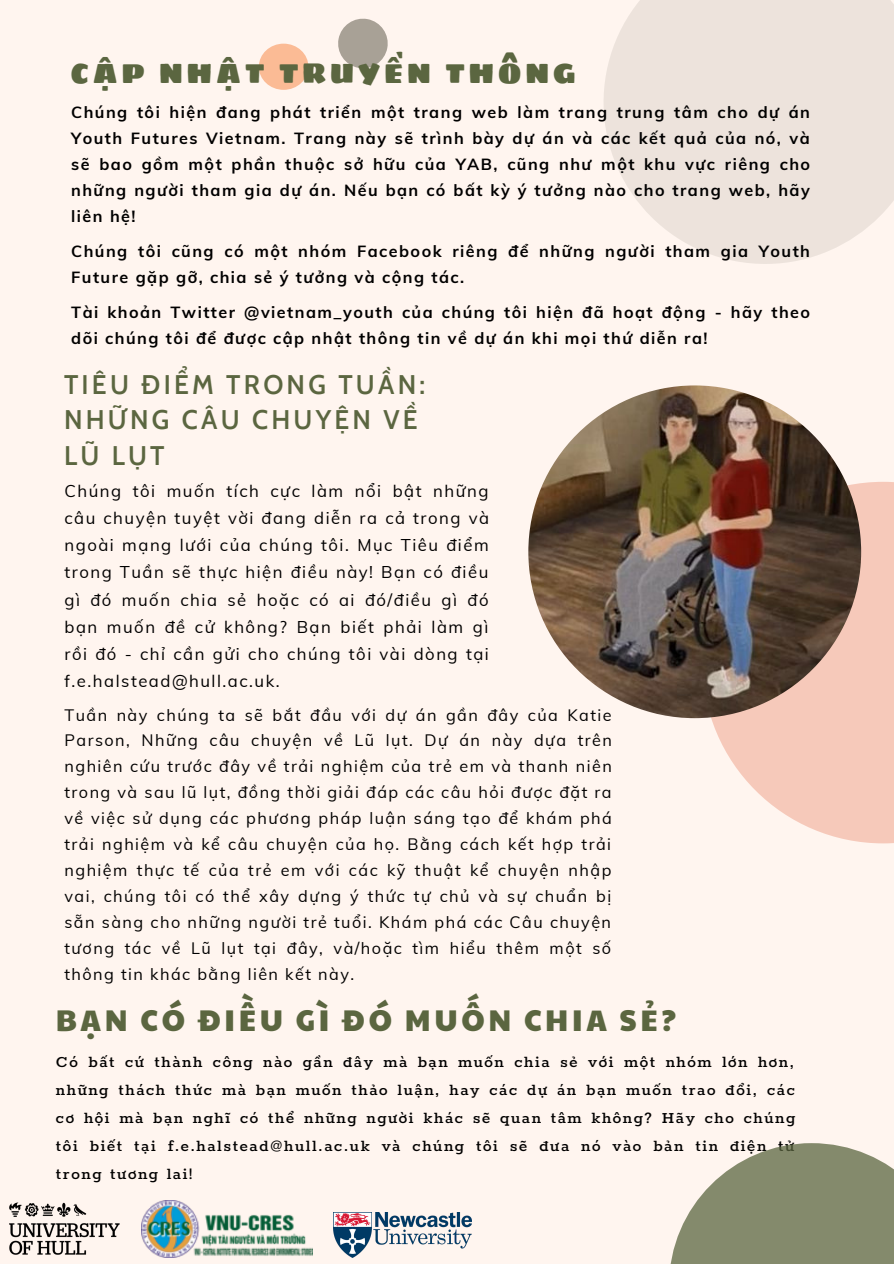
<style>
.page{position:relative;width:894px;height:1264px;background:#fff}
.page>*{position:absolute;margin:0;border:0;box-sizing:border-box;transform-origin:0 0}
.t1{font:29.25px "Paytone One";letter-spacing:.125em;color:#5b6640}
.t2{font:27.75px "Sigmar One";letter-spacing:.125em;color:#5b6640}
.t3{font:600 26.25px "Cabin";letter-spacing:.125em;color:#5b6640}
.t4{font:500 17.7px/28.2px "Rokkitt";letter-spacing:.09em;color:#000;text-align:justify}
.t5{font:16.65px/27px "Muli";letter-spacing:.09em;color:#000;text-align:justify}
.t6{font:16.2px/26px "Muli";letter-spacing:.09em;color:#000;text-align:justify}
.t7{font:700 16.2px/26px "Muli";letter-spacing:.09em;color:#000}
</style>
<div class="page">
<div style="left:0;top:0;width:893px;height:1263px;background:#fff5ef"></div>
<svg style="left:604px;top:0;width:289px;height:264px;fill:#ede3dc"></svg>
<svg style="left:707px;top:482px;width:186px;height:361px;fill:#f6c9ba"></svg>
<div style="left:259px;top:44px;width:49px;height:46px;background:#fbbb95;border-radius:50%"></div>
<svg style="left:338px;top:18px;width:50px;height:51px"></svg>
<img style="left:9px;top:1202px;width:111px;height:53px">
<img style="left:334px;top:1212px;width:137px;height:45px">
<img style="left:141px;top:1200px;width:171px;height:57px">
<svg style="left:671px;top:1143px;width:222px;height:120px"></svg>
<img style="left:528px;top:385px;width:332px;height:333px;border-radius:50%">
<p class="t2" style="left:70px;top:50px;width:507px">CẬP NHẬT TRUYỀN THÔNG</p>
<p class="t7" style="left:71px;top:99px;width:740px;text-align:justify">Chúng tôi hiện đang phát triển một trang web làm trang trung tâm cho dự án Youth Futures Vietnam. Trang này sẽ trình bày dự án và các kết quả của nó, và sẽ bao gồm một phần thuộc sở hữu của YAB, cũng như một khu vực riêng cho những người tham gia dự án. Nếu bạn có bất kỳ ý tưởng nào cho trang web, hãy liên hệ!</p>
<p class="t7" style="left:71px;top:238px;width:740px">Chúng tôi cũng có một nhóm Facebook riêng để những người tham gia Youth<br>Future gặp gỡ, chia sẻ ý tưởng và cộng tác.</p>
<p class="t7" style="left:71px;top:299px;width:740px">Tài khoản Twitter @vietnam_youth của chúng tôi hiện đã hoạt động - hãy theo dõi chúng tôi để được cập nhật thông tin về dự án khi mọi thứ diễn ra!</p>
<p class="t3" style="left:64px;top:368px;width:362px">TIÊU ĐIỂM TRONG TUẦN:</p>
<p class="t3" style="left:64px;top:404px;width:355px">NHỮNG CÂU CHUYỆN VỀ</p>
<p class="t3" style="left:64px;top:440px;width:102px">LŨ LỤT</p>
<p class="t5" style="left:64px;top:477px;width:426px">Chúng tôi muốn tích cực làm nổi bật những câu chuyện tuyệt vời đang diễn ra cả trong và ngoài mạng lưới của chúng tôi. Mục Tiêu điểm trong Tuần sẽ thực hiện điều này! Bạn có điều gì đó muốn chia sẻ hoặc có ai đó/điều gì đó bạn muốn đề cử không? Bạn biết phải làm gì rồi đó - chỉ cần gửi cho chúng tôi vài dòng tại f.e.halstead@hull.ac.uk.</p>
<p class="t6" style="left:64px;top:701px;width:549px">Tuần này chúng ta sẽ bắt đầu với dự án gần đây của Katie Parson, Những câu chuyện về Lũ lụt. Dự án này dựa trên nghiên cứu trước đây về trải nghiệm của trẻ em và thanh niên trong và sau lũ lụt, đồng thời giải đáp các câu hỏi được đặt ra về việc sử dụng các phương pháp luận sáng tạo để khám phá trải nghiệm và kể câu chuyện của họ. Bằng cách kết hợp trải nghiệm thực tế của trẻ em với các kỹ thuật kể chuyện nhập vai, chúng tôi có thể xây dựng ý thức tự chủ và sự chuẩn bị sẵn sàng cho những người trẻ tuổi. Khám phá các Câu chuyện tương tác về Lũ lụt tại đây, và/hoặc tìm hiểu thêm một số thông tin khác bằng liên kết này.</p>
<p class="t1" style="left:56px;top:998px;width:621px">BẠN CÓ ĐIỀU GÌ ĐÓ MUỐN CHIA SẺ?</p>
<p class="t4" style="left:56px;top:1048px;width:740px">Có bất cứ thành công nào gần đây mà bạn muốn chia sẻ với một nhóm lớn hơn, những thách thức mà bạn muốn thảo luận, hay các dự án bạn muốn trao đổi, các cơ hội mà bạn nghĩ có thể những người khác sẽ quan tâm không? Hãy cho chúng tôi biết tại f.e.halstead@hull.ac.uk và chúng tôi sẽ đưa nó vào bản tin điện tử trong tương lai!</p>
</div>
